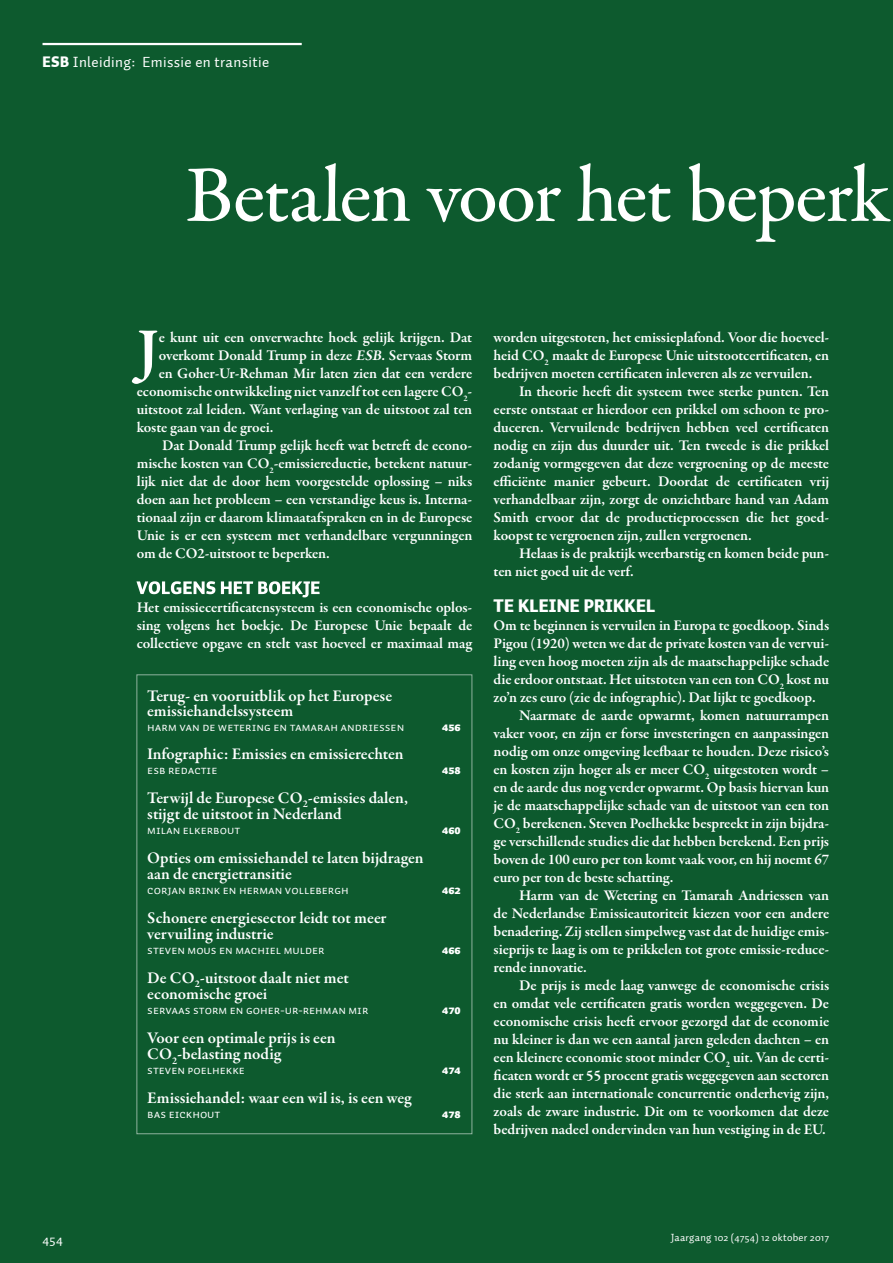
<style>
.page{position:relative;width:893px;height:1263px;background:#0d5a2e}
.page>*{position:absolute;margin:0;border:0;box-sizing:border-box;transform-origin:0 0}
.KP01_50pt{font:500 81px "Garamond Premr Pro";letter-spacing:-.025em;color:#fff}
.PLAT_EersteAlinea{font:600 62.85px "Garamond Premr Pro";color:#fff}
.PTK1_Tussenkop{font:900 18px "Auto 1";letter-spacing:.01em;color:#fff}
.KP01_InhoudKop{font:600 16.5px/16.5px "Garamond Premr Pro";color:#fff}
.PLAT_VervolgAlinea{font:600 15px/18px "Garamond Premr Pro";letter-spacing:-.01em;color:#fff;text-align:justify}
.PLAT_EersteAlinea-2{font:600 15px/18px "Garamond Premr Pro";letter-spacing:-.01em;color:#fff;text-align:justify}
.DIVE_ESBRubriek{font:15px "Auto 1";letter-spacing:.025em;color:#fff}
.t1{font:13.5px "Auto 1";color:#fff}
.PLAT_Inhoud_Rubriek{font:12px "Auto 1 Regular Sm Cp";color:#fff}
.PLAT_Inhoud_Rubriek-2{font:12px "Auto 1 Black Sm Cp";color:#fff}
.t2{font:10.5px "Auto 1";letter-spacing:.025em;color:#fff}
.s1{font-weight:900}
.s2{font-style:italic}
</style>
<div class="page">
<hr style="left:43px;top:43px;width:259px;height:2px;background:#fff">
<p class="DIVE_ESBRubriek" style="left:43px;top:53px;width:228px"><span class="s1">ESB</span> Inleiding: Emissie en transitie</p>
<p class="KP01_50pt" style="left:185px;top:146px;width:706px">Betalen voor het beperk</p>
<p class="PLAT_EersteAlinea" style="left:137px;top:312px;width:24px">J</p>
<p class="PLAT_EersteAlinea-2" style="left:159px;top:329px;width:315px">e kunt uit een onverwachte hoek gelijk krijgen. Dat</p>
<p class="PLAT_EersteAlinea-2" style="left:159px;top:347px;width:315px">overkomt Donald Trump in deze <span class="s2">ESB</span>. Servaas Storm</p>
<p class="PLAT_EersteAlinea-2" style="left:159px;top:365px;width:315px">en Goher-Ur-Rehman Mir laten zien dat een verdere</p>
<p class="PLAT_EersteAlinea-2" style="left:137px;top:383px;width:337px">economische ontwikkeling niet vanzelf tot een lagere CO<sub>2</sub>-</p>
<p class="PLAT_EersteAlinea-2" style="left:137px;top:401px;width:337px">uitstoot zal leiden. Want verlaging van de uitstoot zal ten</p>
<p class="PLAT_EersteAlinea-2" style="left:137px;top:419px;width:138px">koste gaan van de groei.</p>
<p class="PLAT_VervolgAlinea" style="left:137px;top:437px;width:337px;text-indent:26px">Dat Donald Trump gelijk heeft wat betreft de econo&shy;mische kosten van CO<sub>2</sub>-emissiereductie, betekent natuur&shy;lijk niet dat de door hem voorgestelde oplossing – niks doen aan het probleem – een verstandige keus is. Interna&shy;tionaal zijn er daarom klimaatafspraken en in de Europese Unie is er een systeem met verhandelbare vergunningen om de CO2-uitstoot te beperken.</p>
<p class="PTK1_Tussenkop" style="left:137px;top:576px;width:185px">VOLGENS HET BOEKJE</p>
<p class="PLAT_VervolgAlinea" style="left:137px;top:599px;width:337px">Het emissiecertificatensysteem is een economische oplos&shy;sing volgens het boekje. De Europese Unie bepaalt de collectieve opgave en stelt vast hoeveel er maximaal mag</p>
<p class="KP01_InhoudKop" style="left:147px;top:688px;width:246px;line-height:15px">Terug- en vooruitblik op het Europese emissiehandelssysteem</p>
<p class="PLAT_Inhoud_Rubriek" style="left:147px;top:720px;width:258px">HARM VAN DE WETERING EN TAMARAH ANDRIESSEN</p>
<p class="PLAT_Inhoud_Rubriek-2" style="left:442px;top:720px;width:20px">456</p>
<p class="KP01_InhoudKop" style="left:147px;top:746px;width:258px">Infographic: Emissies en emissierechten</p>
<p class="PLAT_Inhoud_Rubriek" style="left:147px;top:763px;width:72px">ESB REDACTIE</p>
<p class="PLAT_Inhoud_Rubriek-2" style="left:442px;top:763px;width:20px">458</p>
<p class="KP01_InhoudKop" style="left:147px;top:790px;width:262px">Terwijl de Europese CO<sub>2</sub>-emissies dalen,</p>
<p class="KP01_InhoudKop" style="left:147px;top:806px;width:196px">stijgt de uitstoot in Nederland</p>
<p class="PLAT_Inhoud_Rubriek" style="left:147px;top:823px;width:94px">MILAN ELKERBOUT</p>
<p class="PLAT_Inhoud_Rubriek-2" style="left:442px;top:823px;width:20px">460</p>
<p class="KP01_InhoudKop" style="left:147px;top:850px;width:278px">Opties om emissiehandel te laten bijdragen</p>
<p class="KP01_InhoudKop" style="left:147px;top:866px;width:146px">aan de energietransitie</p>
<p class="PLAT_Inhoud_Rubriek" style="left:147px;top:883px;width:203px">CORJAN BRINK EN HERMAN VOLLEBERGH</p>
<p class="PLAT_Inhoud_Rubriek-2" style="left:442px;top:883px;width:20px">462</p>
<p class="KP01_InhoudKop" style="left:147px;top:910px;width:241px">Schonere energiesector leidt tot meer</p>
<p class="KP01_InhoudKop" style="left:147px;top:926px;width:128px">vervuiling industrie</p>
<p class="PLAT_Inhoud_Rubriek" style="left:147px;top:943px;width:179px">STEVEN MOUS EN MACHIEL MULDER</p>
<p class="PLAT_Inhoud_Rubriek-2" style="left:442px;top:943px;width:20px">466</p>
<p class="KP01_InhoudKop" style="left:147px;top:970px;width:203px">De CO<sub>2</sub>-uitstoot daalt niet met economische groei</p>
<p class="PLAT_Inhoud_Rubriek" style="left:147px;top:1003px;width:223px">SERVAAS STORM EN GOHER-UR-REHMAN MIR</p>
<p class="PLAT_Inhoud_Rubriek-2" style="left:442px;top:1003px;width:20px">470</p>
<p class="KP01_InhoudKop" style="left:147px;top:1030px;width:190px">Voor een optimale prijs is een<br>CO<sub>2</sub>-belasting nodig</p>
<p class="PLAT_Inhoud_Rubriek" style="left:147px;top:1063px;width:99px">STEVEN POELHEKKE</p>
<p class="PLAT_Inhoud_Rubriek-2" style="left:442px;top:1063px;width:20px">474</p>
<p class="KP01_InhoudKop" style="left:147px;top:1090px;width:266px">Emissiehandel: waar een wil is, is een weg</p>
<p class="PLAT_Inhoud_Rubriek" style="left:147px;top:1107px;width:75px">BAS EICKHOUT</p>
<p class="PLAT_Inhoud_Rubriek-2" style="left:442px;top:1107px;width:20px">478</p>
<p class="PLAT_VervolgAlinea" style="left:494px;top:329px;width:337px">worden uitgestoten, het emissieplafond. Voor die hoeveel&shy;heid CO<sub>2</sub> maakt de Europese Unie uitstootcertificaten, en bedrijven moeten certificaten inleveren als ze vervuilen.</p>
<p class="PLAT_VervolgAlinea" style="left:494px;top:383px;width:337px;text-indent:26px">In theorie heeft dit systeem twee sterke punten. Ten eerste ontstaat er hierdoor een prikkel om schoon te pro&shy;duceren. Vervuilende bedrijven hebben veel certificaten nodig en zijn dus duurder uit. Ten tweede is die prikkel zodanig vormgegeven dat deze vergroening op de meeste efficiënte manier gebeurt. Doordat de certificaten vrij verhandelbaar zijn, zorgt de onzichtbare hand van Adam Smith ervoor dat de productieprocessen die het goed&shy;koopst te vergroenen zijn, zullen vergroenen.</p>
<p class="PLAT_VervolgAlinea" style="left:494px;top:545px;width:337px;text-indent:26px">Helaas is de praktijk weerbarstig en komen beide pun&shy;ten niet goed uit de verf.</p>
<p class="PTK1_Tussenkop" style="left:494px;top:594px;width:163px">TE KLEINE PRIKKEL</p>
<p class="PLAT_EersteAlinea-2" style="left:494px;top:617px;width:337px">Om te beginnen is vervuilen in Europa te goedkoop. Sinds Pigou (1920) weten we dat de private kosten van de vervui&shy;ling even hoog moeten zijn als de maatschappelijke schade die erdoor ontstaat. Het uitstoten van een ton CO<sub>2</sub> kost nu zo’n zes euro (zie de infographic). Dat lijkt te goedkoop.</p>
<p class="PLAT_VervolgAlinea" style="left:494px;top:707px;width:337px;text-indent:26px">Naarmate de aarde opwarmt, komen natuurrampen vaker voor, en zijn er forse investeringen en aanpassingen nodig om onze omgeving leefbaar te houden. Deze risico’s en kosten zijn hoger als er meer CO<sub>2</sub> uitgestoten wordt – en de aarde dus nog verder opwarmt. Op basis hiervan kun je de maatschappelijke schade van de uitstoot van een ton CO<sub>2</sub> berekenen. Steven Poelhekke bespreekt in zijn bijdra&shy;ge verschillende studies die dat hebben berekend. Een prijs boven de 100 euro per ton komt vaak voor, en hij noemt 67 euro per ton de beste schatting.</p>
<p class="PLAT_VervolgAlinea" style="left:494px;top:887px;width:337px;text-indent:26px">Harm van de Wetering en Tamarah Andriessen van de Nederlandse Emissieautoriteit kiezen voor een andere benadering. Zij stellen simpelweg vast dat de huidige emis&shy;sieprijs te laag is om te prikkelen tot grote emissie-reduce&shy;rende innovatie.</p>
<p class="PLAT_VervolgAlinea" style="left:494px;top:977px;width:337px;text-indent:26px">De prijs is mede laag vanwege de economische crisis en omdat vele certificaten gratis worden weggegeven. De economische crisis heeft ervoor gezorgd dat de economie nu kleiner is dan we een aantal jaren geleden dachten – en een kleinere economie stoot minder CO<sub>2</sub> uit. Van de certi&shy;ficaten wordt er 55 procent gratis weggegeven aan sectoren die sterk aan internationale concurrentie onderhevig zijn, zoals de zware industrie. Dit om te voorkomen dat deze bedrijven nadeel ondervinden van hun vestiging in de EU.</p>
<p class="t1" style="left:43px;top:1231px;width:22px">454</p>
<p class="t2" style="left:671px;top:1231px;width:160px">Jaargang 102 (4754) 12 oktober 2017</p>
</div>
